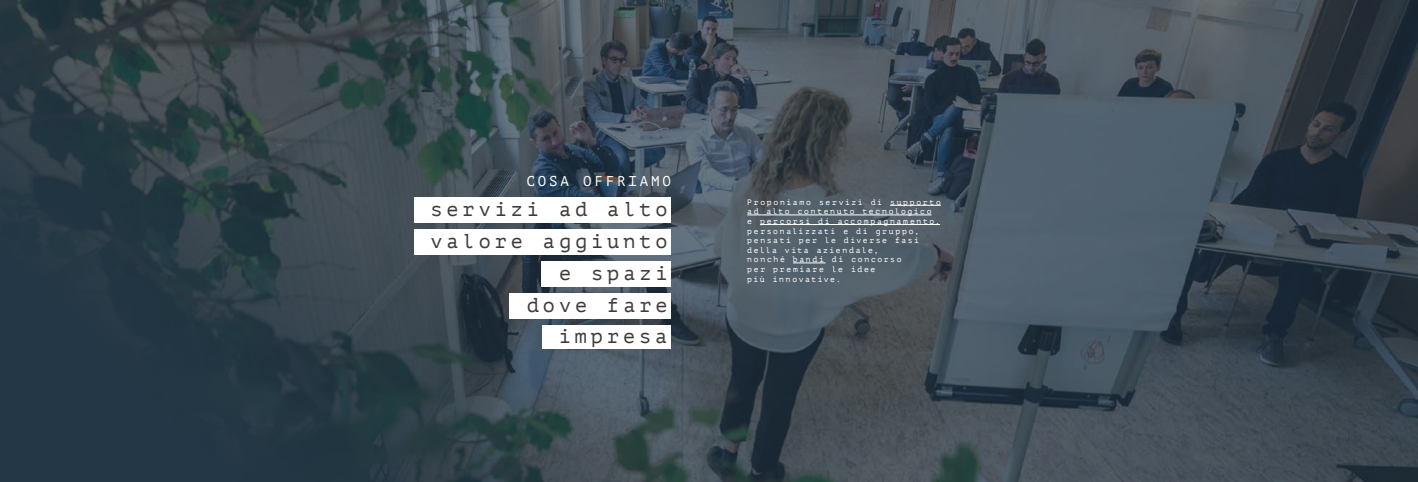
<style>
.page{position:relative;width:1418px;height:482px;background:#fff}
.page>*{position:absolute;margin:0;border:0;box-sizing:border-box;transform-origin:0 0}
.t1{font:20px "PT Mono";letter-spacing:.2em;color:#3e3b39}
.t2{font:14.1px "PT Mono";letter-spacing:.2em;color:#fff}
.t3{font:8px/9.6px "PT Mono";letter-spacing:.205em;color:#fff}
</style>
<div class="page">
<img style="left:0;top:0;width:1417px;height:482px">
<div style="left:541px;top:261px;width:130px;height:26px;background:#fff"></div>
<div style="left:542px;top:325px;width:129px;height:24px;background:#fff"></div>
<div style="left:414px;top:229px;width:257px;height:25px;background:#fff"></div>
<div style="left:509px;top:293px;width:162px;height:26px;background:#fff"></div>
<div style="left:414px;top:197px;width:257px;height:26px;background:#fff"></div>
<hr style="left:890px;top:205px;width:50px;height:1px;background:#fff">
<hr style="left:747px;top:215px;width:184px;height:1px;background:#fff">
<hr style="left:760px;top:224px;width:180px;height:1px;background:#fff">
<hr style="left:793px;top:263px;width:32px;height:1px;background:#fff">
<h2 class="t2" style="left:526px;top:173px;width:146px">COSA OFFRIAMO</h2>
<h1 class="t1" style="left:430px;top:197px;width:238px">servizi ad alto</h1>
<p class="t3" style="left:747px;top:197px;width:195px">Proponiamo servizi di supporto ad alto contenuto tecnologico<br>e percorsi di accompagnamento, personalizzati e di gruppo, pensati per le diverse fasi della vita aziendale,<br>nonché bandi di concorso<br>per premiare le idee<br>più innovative.</p>
<h1 class="t1" style="left:430px;top:229px;width:238px">valore aggiunto</h1>
<h1 class="t1" style="left:559px;top:261px;width:110px">e spazi</h1>
<h1 class="t1" style="left:527px;top:294px;width:142px">dove fare</h1>
<h1 class="t1" style="left:559px;top:325px;width:110px">impresa</h1>
</div>
